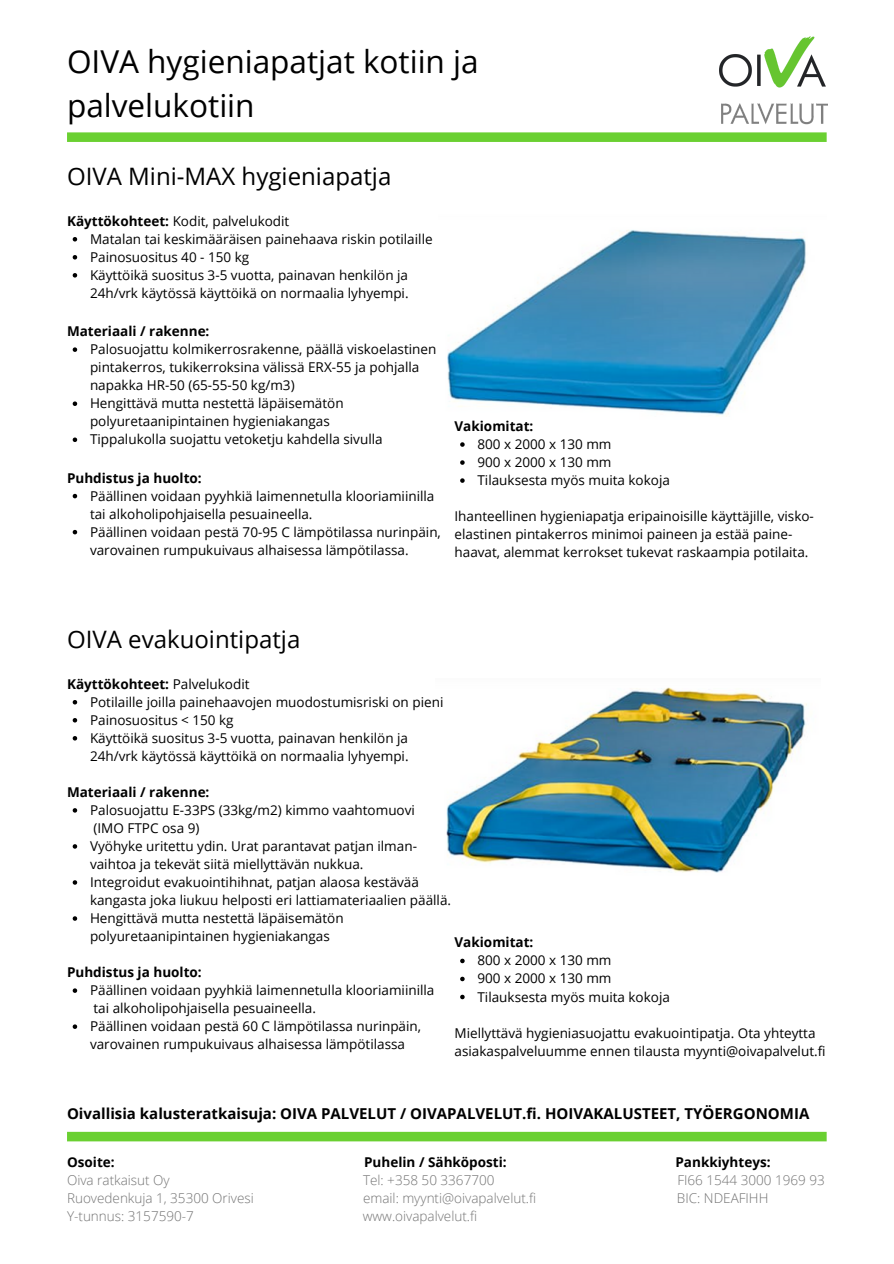
<style>
.page{position:relative;width:894px;height:1264px;background:#fff}
.page>*{position:absolute;margin:0;border:0;box-sizing:border-box;transform-origin:0 0}
.t1{font:31.5px/44px "Open Sans";color:#000}
.t2{font:24px "Open Sans";color:#000}
.t3{font:700 15px "Open Sans";color:#000}
.t4{font:13.5px/18px "Open Sans";color:#000}
.t5{font:700 13.5px "Open Sans";color:#000}
.t6{font:300 13.5px "Open Sans";color:#737373}
.s1{font-weight:700}
.s2{font-weight:400}
</style>
<div class="page">
<img style="left:446px;top:687px;width:361px;height:186px">
<img style="left:447px;top:230px;width:359px;height:187px">
<img style="left:719px;top:36px;width:108px;height:106px">
<svg style="left:67px;top:1131px;width:759px;height:10px;background:#76d342"></svg>
<svg style="left:67px;top:132px;width:759px;height:10px;background:#70d239"></svg>
<svg style="left:73px;top:237px;width:4px;height:4px"></svg>
<svg style="left:73px;top:255px;width:4px;height:4px"></svg>
<svg style="left:73px;top:273px;width:4px;height:4px"></svg>
<svg style="left:73px;top:347px;width:4px;height:5px"></svg>
<svg style="left:73px;top:401px;width:4px;height:5px"></svg>
<svg style="left:73px;top:437px;width:4px;height:5px"></svg>
<svg style="left:73px;top:494px;width:4px;height:4px"></svg>
<svg style="left:73px;top:530px;width:4px;height:4px"></svg>
<svg style="left:73px;top:700px;width:4px;height:4px"></svg>
<svg style="left:73px;top:718px;width:4px;height:4px"></svg>
<svg style="left:73px;top:736px;width:4px;height:4px"></svg>
<svg style="left:73px;top:808px;width:4px;height:4px"></svg>
<svg style="left:73px;top:844px;width:4px;height:4px"></svg>
<svg style="left:73px;top:880px;width:4px;height:4px"></svg>
<svg style="left:73px;top:916px;width:4px;height:4px"></svg>
<svg style="left:73px;top:988px;width:4px;height:4px"></svg>
<svg style="left:73px;top:1024px;width:4px;height:4px"></svg>
<svg style="left:460px;top:442px;width:4px;height:5px"></svg>
<svg style="left:460px;top:460px;width:4px;height:5px"></svg>
<svg style="left:460px;top:478px;width:4px;height:5px"></svg>
<svg style="left:460px;top:958px;width:4px;height:5px"></svg>
<svg style="left:460px;top:976px;width:4px;height:5px"></svg>
<svg style="left:460px;top:994px;width:4px;height:5px"></svg>
<p class="t1" style="left:67px;top:39px;width:413px">OIVA hygieniapatjat kotiin ja palvelukotiin</p>
<p class="t2" style="left:67px;top:159px;width:326px">OIVA Mini-MAX hygieniapatja</p>
<p class="t4" style="left:67px;top:211px;width:224px"><span class="s1">Käyttökohteet:</span> Kodit, palvelukodit</p>
<p class="t4" style="left:90px;top:229px;width:344px">Matalan tai keskimääräisen painehaava riskin potilaille</p>
<p class="t4" style="left:90px;top:247px;width:161px">Painosuositus 40 - 150 kg</p>
<p class="t4" style="left:90px;top:265px;width:320px">Käyttöikä suositus 3-5 vuotta, painavan henkilön ja<br>24h/vrk käytössä käyttöikä on normaalia lyhyempi.</p>
<p class="t5" style="left:67px;top:322px;width:144px">Materiaali / rakenne:</p>
<p class="t4" style="left:90px;top:340px;width:348px">Palosuojattu kolmikerrosrakenne, päällä viskoelastinen pintakerros, tukikerroksina välissä ERX-55 ja pohjalla napakka HR-50 (65-55-50 kg/m3)</p>
<p class="t4" style="left:90px;top:394px;width:255px">Hengittävä mutta nestettä läpäisemätön polyuretaanipintainen hygieniakangas</p>
<p class="t4" style="left:90px;top:430px;width:294px">Tippalukolla suojattu vetoketju kahdella sivulla</p>
<p class="t5" style="left:67px;top:468px;width:136px">Puhdistus ja huolto:</p>
<p class="t4" style="left:90px;top:486px;width:346px">Päällinen voidaan pyyhkiä laimennetulla klooriamiinilla tai alkoholipohjaisella pesuaineella.</p>
<p class="t4" style="left:90px;top:522px;width:352px">Päällinen voidaan pestä 70-95 C lämpötilassa nurinpäin, varovainen rumpukuivaus alhaisessa lämpötilassa.</p>
<p class="t5" style="left:454px;top:416px;width:80px">Vakiomitat:</p>
<p class="t4" style="left:477px;top:435px;width:135px">800 x 2000 x 130 mm</p>
<p class="t4" style="left:477px;top:453px;width:135px">900 x 2000 x 130 mm</p>
<p class="t4" style="left:477px;top:471px;width:194px">Tilauksesta myös muita kokoja</p>
<p class="t4" style="left:454px;top:507px;width:361px">Ihanteellinen hygieniapatja eripainoisille käyttäjille, visko&shy;elastinen pintakerros minimoi paineen ja estää paine&shy;haavat, alemmat kerrokset tukevat raskaampia potilaita.</p>
<p class="t2" style="left:67px;top:622px;width:235px">OIVA evakuointipatja</p>
<p class="t5" style="left:67px;top:674px;width:184px">Käyttökohteet: <span class="s2">Palvelukodit</span></p>
<p class="t4" style="left:90px;top:692px;width:355px">Potilaille joilla painehaavojen muodostumisriski on pieni</p>
<p class="t4" style="left:90px;top:710px;width:145px">Painosuositus &lt; 150 kg</p>
<p class="t4" style="left:90px;top:728px;width:320px">Käyttöikä suositus 3-5 vuotta, painavan henkilön ja<br>24h/vrk käytössä käyttöikä on normaalia lyhyempi.</p>
<p class="t5" style="left:67px;top:782px;width:144px">Materiaali / rakenne:</p>
<p class="t4" style="left:90px;top:800px;width:326px">Palosuojattu E-33PS (33kg/m2) kimmo vaahtomuovi (IMO FTPC osa 9)</p>
<p class="t4" style="left:90px;top:836px;width:328px">Vyöhyke uritettu ydin. Urat parantavat patjan ilman&shy;vaihtoa ja tekevät siitä miellyttävän nukkua.</p>
<p class="t4" style="left:90px;top:872px;width:362px">Integroidut evakuointihihnat, patjan alaosa kestävää kangasta joka liukuu helposti eri lattiamateriaalien päällä.</p>
<p class="t4" style="left:90px;top:908px;width:255px">Hengittävä mutta nestettä läpäisemätön polyuretaanipintainen hygieniakangas</p>
<p class="t5" style="left:454px;top:933px;width:80px">Vakiomitat:</p>
<p class="t5" style="left:67px;top:962px;width:136px">Puhdistus ja huolto:</p>
<p class="t4" style="left:90px;top:980px;width:346px">Päällinen voidaan pyyhkiä laimennetulla klooriamiinilla tai alkoholipohjaisella pesuaineella.</p>
<p class="t4" style="left:90px;top:1016px;width:332px">Päällinen voidaan pestä 60 C lämpötilassa nurinpäin, varovainen rumpukuivaus alhaisessa lämpötilassa</p>
<p class="t4" style="left:477px;top:951px;width:135px">800 x 2000 x 130 mm</p>
<p class="t4" style="left:477px;top:969px;width:135px">900 x 2000 x 130 mm</p>
<p class="t4" style="left:477px;top:987px;width:194px">Tilauksesta myös muita kokoja</p>
<p class="t4" style="left:454px;top:1023px;width:372px">Miellyttävä hygieniasuojattu evakuointipatja. Ota yhteytta asiakaspalveluumme ennen tilausta myynti@oivapalvelut.fi</p>
<p class="t3" style="left:67px;top:1103px;width:743px">Oivallisia kalusteratkaisuja: OIVA PALVELUT / OIVAPALVELUT.fi. HOIVAKALUSTEET, TYÖERGONOMIA</p>
<p class="t5" style="left:67px;top:1152px;width:49px">Osoite:</p>
<p class="t5" style="left:364px;top:1152px;width:144px">Puhelin / Sähköposti:</p>
<p class="t5" style="left:675px;top:1152px;width:97px">Pankkiyhteys:</p>
<p class="t6" style="left:67px;top:1170px;width:104px">Oiva ratkaisut Oy</p>
<p class="t6" style="left:363px;top:1170px;width:133px">Tel: +358 50 3367700</p>
<p class="t6" style="left:677px;top:1170px;width:149px">FI66 1544 3000 1969 93</p>
<p class="t6" style="left:67px;top:1188px;width:188px">Ruovedenkuja 1, 35300 Orivesi</p>
<p class="t6" style="left:363px;top:1188px;width:175px">email: myynti@oivapalvelut.fi</p>
<p class="t6" style="left:676px;top:1188px;width:93px">BIC: NDEAFIHH</p>
<p class="t6" style="left:67px;top:1206px;width:128px">Y-tunnus: 3157590-7</p>
<p class="t6" style="left:362px;top:1206px;width:116px">www.oivapalvelut.fi</p>
</div>
